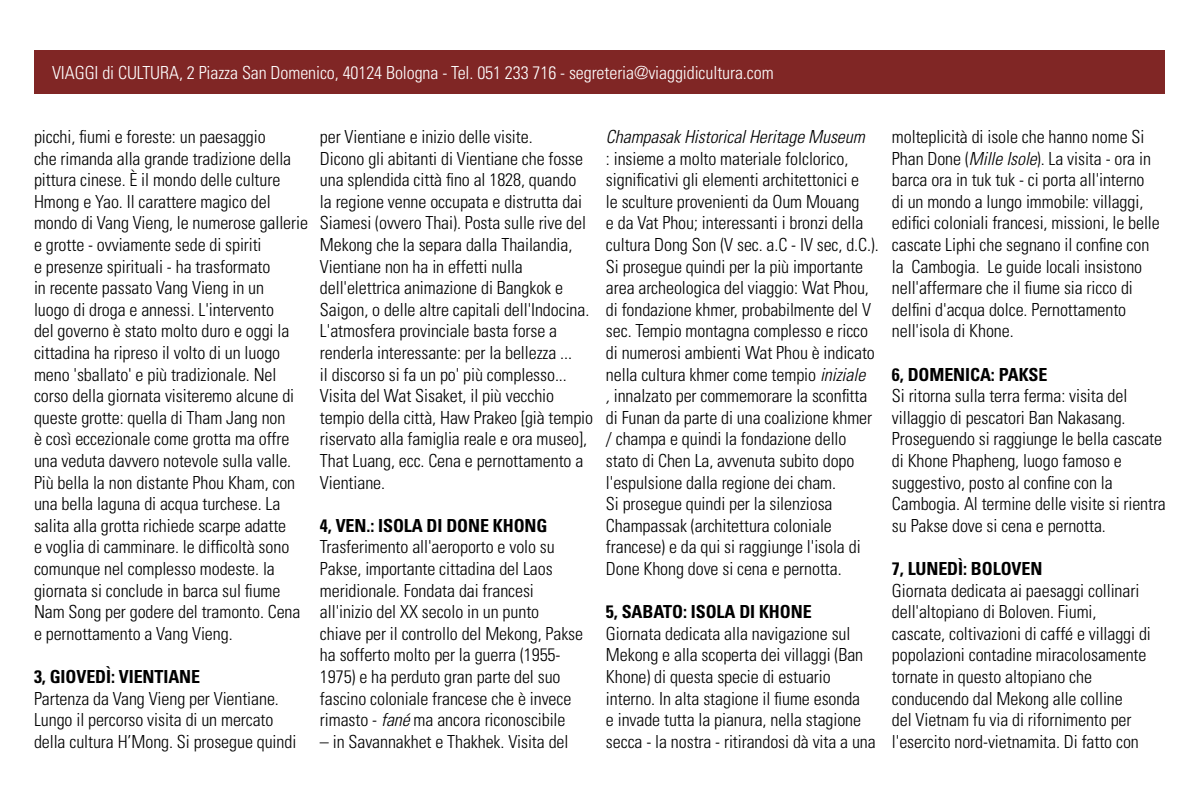
<style>
.page{position:relative;width:1200px;height:800px;background:#fff}
.page>*{position:absolute;margin:0;border:0;box-sizing:border-box;transform-origin:0 0}
.t1{font:300 condensed 18px/21.6px "Univers LT Std";letter-spacing:-.005em;color:#000}
.t2{font:700 condensed 18px "Univers LT Std";letter-spacing:-.005em;color:#000}
.t3{font:300 condensed 18px "Univers LT Std";letter-spacing:-.005em;color:#fff}
.t4{font:italic 300 condensed 18px "Univers LT Std";letter-spacing:-.005em;color:#000}
.s1{font-style:italic}
</style>
<div class="page">
<div style="left:34px;top:50px;width:1131px;height:44px;background:#802625"></div>
<p class="t3" style="left:52px;top:61px;width:723px">VIAGGI di CULTURA, 2 Piazza San Domenico, 40124 Bologna - Tel. 051 233 716 - segreteria@viaggidicultura.com</p>
<p class="t1" style="left:34px;top:126px;width:275px">picchi, fiumi e foreste: un paesaggio<br>che rimanda alla grande tradizione della pittura cinese. È il mondo delle culture Hmong e Yao. Il carattere magico del mondo di Vang Vieng, le numerose gallerie e grotte - ovviamente sede di spiriti<br>e presenze spirituali - ha trasformato<br>in recente passato Vang Vieng in un<br>luogo di droga e annessi. L'intervento<br>del governo è stato molto duro e oggi la cittadina ha ripreso il volto di un luogo meno 'sballato' e più tradizionale. Nel corso della giornata visiteremo alcune di queste grotte: quella di Tham Jang non<br>è così eccezionale come grotta ma offre una veduta davvero notevole sulla valle.<br>Più bella la non distante Phou Kham, con una bella laguna di acqua turchese. La salita alla grotta richiede scarpe adatte<br>e voglia di camminare. le difficoltà sono comunque nel complesso modeste. la giornata si conclude in barca sul fiume Nam Song per godere del tramonto. Cena e pernottamento a Vang Vieng.</p>
<p class="t2" style="left:34px;top:666px;width:168px">3, GIOVEDÌ: VIENTIANE</p>
<p class="t1" style="left:34px;top:688px;width:264px">Partenza da Vang Vieng per Vientiane.<br>Lungo il percorso visita di un mercato della cultura H’Mong. Si prosegue quindi</p>
<p class="t1" style="left:320px;top:126px;width:275px">per Vientiane e inizio delle visite.<br>Dicono gli abitanti di Vientiane che fosse una splendida città fino al 1828, quando<br>la regione venne occupata e distrutta dai Siamesi (ovvero Thai). Posta sulle rive del Mekong che la separa dalla Thailandia, Vientiane non ha in effetti nulla dell'elettrica animazione di Bangkok e Saigon, o delle altre capitali dell'Indocina.<br>L'atmosfera provinciale basta forse a renderla interessante: per la bellezza ...<br>il discorso si fa un po' più complesso...<br>Visita del Wat Sisaket, il più vecchio tempio della città, Haw Prakeo [già tempio riservato alla famiglia reale e ora museo], That Luang, ecc. Cena e pernottamento a Vientiane.</p>
<p class="t2" style="left:320px;top:514px;width:229px">4, VEN.: ISOLA DI DONE KHONG</p>
<p class="t1" style="left:320px;top:536px;width:265px">Trasferimento all'aeroporto e volo su Pakse, importante cittadina del Laos meridionale. Fondata dai francesi all'inizio del XX secolo in un punto chiave per il controllo del Mekong, Pakse ha sofferto molto per la guerra (1955- 1975) e ha perduto gran parte del suo fascino coloniale francese che è invece rimasto - <span class="s1">fané</span> ma ancora riconoscibile</p>
<p class="t1" style="left:320px;top:731px;width:250px">– in Savannakhet e Thakhek. Visita del</p>
<p class="t4" style="left:606px;top:126px;width:260px">Champasak Historical Heritage Museum</p>
<p class="t1" style="left:606px;top:148px;width:274px">: insieme a molto materiale folclorico, significativi gli elementi architettonici e<br>le sculture provenienti da Oum Mouang<br>e da Vat Phou; interessanti i bronzi della cultura Dong Son (V sec. a.C - IV sec, d.C.).<br>Si prosegue quindi per la più importante area archeologica del viaggio: Wat Phou, di fondazione khmer, probabilmente del V sec. Tempio montagna complesso e ricco di numerosi ambienti Wat Phou è indicato nella cultura khmer come tempio <span class="s1">iniziale<br>,</span> innalzato per commemorare la sconfitta di Funan da parte di una coalizione khmer / champa e quindi la fondazione dello stato di Chen La, avvenuta subito dopo l'espulsione dalla regione dei cham.<br>Si prosegue quindi per la silenziosa Champassak (architettura coloniale francese) e da qui si raggiunge l'isola di Done Khong dove si cena e pernotta.</p>
<p class="t2" style="left:606px;top:601px;width:207px">5, SABATO: ISOLA DI KHONE</p>
<p class="t1" style="left:606px;top:623px;width:271px">Giornata dedicata alla navigazione sul Mekong e alla scoperta dei villaggi (Ban Khone) di questa specie di estuario interno. In alta stagione il fiume esonda<br>e invade tutta la pianura, nella stagione secca - la nostra - ritirandosi dà vita a una</p>
<p class="t1" style="left:892px;top:126px;width:269px">molteplicità di isole che hanno nome Si Phan Done (<span class="s1">Mille Isole</span>). La visita - ora in barca ora in tuk tuk - ci porta all'interno di un mondo a lungo immobile: villaggi, edifici coloniali francesi, missioni, le belle cascate Liphi che segnano il confine con la Cambogia. Le guide locali insistono nell'affermare che il fiume sia ricco di delfini d'acqua dolce. Pernottamento nell'isola di Khone.</p>
<p class="t2" style="left:892px;top:363px;width:157px">6, DOMENICA: PAKSE</p>
<p class="t1" style="left:892px;top:385px;width:275px">Si ritorna sulla terra ferma: visita del villaggio di pescatori Ban Nakasang.<br>Proseguendo si raggiunge le bella cascate di Khone Phapheng, luogo famoso e suggestivo, posto al confine con la Cambogia. Al termine delle visite si rientra su Pakse dove si cena e pernotta.</p>
<p class="t2" style="left:892px;top:558px;width:152px">7, LUNEDÌ: BOLOVEN</p>
<p class="t1" style="left:892px;top:580px;width:260px">Giornata dedicata ai paesaggi collinari dell'altopiano di Boloven. Fiumi, cascate, coltivazioni di caffé e villaggi di popolazioni contadine miracolosamente tornate in questo altopiano che conducendo dal Mekong alle colline<br>del Vietnam fu via di rifornimento per l'esercito nord-vietnamita. Di fatto con</p>
</div>
